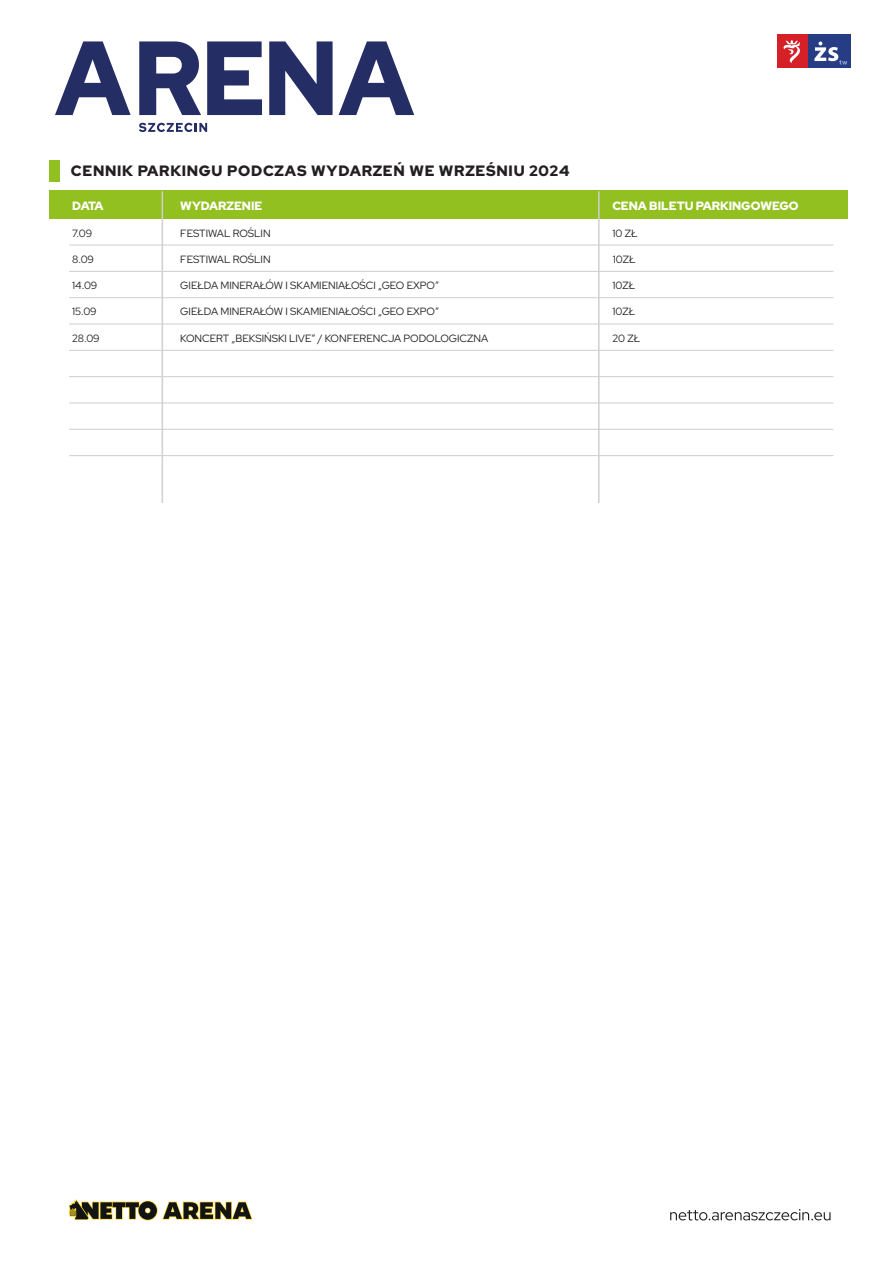
<style>
.page{position:relative;width:893px;height:1263px;background:#fff}
.page>*{position:absolute;margin:0;border:0;box-sizing:border-box;transform-origin:0 0}
.t1{font:900 15px "Red Hat Display";letter-spacing:.05em;color:#231f20}
.t2{font:900 12px "Red Hat Display";color:#fff}
.t3{font:300 10.5px "Red Hat Display";color:#231f20}
</style>
<div class="page">
<div style="left:50px;top:190px;width:798px;height:29px;background:#92c020"></div>
<hr style="left:598px;top:191px;width:2px;height:312px;background:#cfd0cf">
<hr style="left:162px;top:191px;width:1px;height:312px;background:#cfd0cf">
<hr style="left:69px;top:244px;width:764px;height:2px;background:#cfd0cf">
<hr style="left:69px;top:271px;width:764px;height:1px;background:#cfd0cf">
<hr style="left:69px;top:297px;width:764px;height:1px;background:#cfd0cf">
<hr style="left:69px;top:323px;width:764px;height:1px;background:#cfd0cf">
<hr style="left:69px;top:350px;width:764px;height:1px;background:#cfd0cf">
<hr style="left:69px;top:376px;width:764px;height:1px;background:#cfd0cf">
<hr style="left:69px;top:402px;width:764px;height:1px;background:#cfd0cf">
<hr style="left:69px;top:429px;width:764px;height:1px;background:#cfd0cf">
<hr style="left:69px;top:455px;width:764px;height:1px;background:#cfd0cf">
<div style="left:777px;top:34px;width:31px;height:34px;background:#d62027"></div>
<svg style="left:783px;top:40px;width:17px;height:23px"></svg>
<div style="left:808px;top:34px;width:42px;height:34px;background:#263d86"></div>
<svg style="left:814px;top:42px;width:33px;height:23px"></svg>
<div style="left:50px;top:161px;width:10px;height:21px;background:#92c020"></div>
<svg style="left:69px;top:1199px;width:183px;height:21px"></svg>
<svg style="left:670px;top:1209px;width:160px;height:11px"></svg>
<svg style="left:55px;top:41px;width:76px;height:74px"></svg>
<svg style="left:139px;top:41px;width:62px;height:74px"></svg>
<svg style="left:207px;top:41px;width:55px;height:74px"></svg>
<svg style="left:339px;top:41px;width:75px;height:74px"></svg>
<svg style="left:269px;top:41px;width:64px;height:74px"></svg>
<svg style="left:139px;top:123px;width:68px;height:9px"></svg>
<p class="t1" style="left:71px;top:161px;width:500px">CENNIK PARKINGU PODCZAS WYDARZEŃ WE WRZEŚNIU 2024</p>
<p class="t2" style="left:72px;top:198px;width:33px">DATA</p>
<p class="t2" style="left:180px;top:198px;width:84px">WYDARZENIE</p>
<p class="t2" style="left:612px;top:198px;width:188px">CENA BILETU PARKINGOWEGO</p>
<p class="t3" style="left:72px;top:226px;width:21px">7.09</p>
<p class="t3" style="left:180px;top:226px;width:92px">FESTIWAL ROŚLIN</p>
<p class="t3" style="left:612px;top:226px;width:27px">10 ZŁ</p>
<p class="t3" style="left:72px;top:252px;width:23px">8.09</p>
<p class="t3" style="left:180px;top:252px;width:92px">FESTIWAL ROŚLIN</p>
<p class="t3" style="left:613px;top:252px;width:24px">10ZŁ</p>
<p class="t3" style="left:72px;top:279px;width:27px">14.09</p>
<p class="t3" style="left:180px;top:279px;width:260px">GIEŁDA MINERAŁÓW I SKAMIENIAŁOŚCI „GEO EXPO”</p>
<p class="t3" style="left:612px;top:279px;width:24px">10ZŁ</p>
<p class="t3" style="left:72px;top:305px;width:26px">15.09</p>
<p class="t3" style="left:180px;top:305px;width:260px">GIEŁDA MINERAŁÓW I SKAMIENIAŁOŚCI „GEO EXPO”</p>
<p class="t3" style="left:612px;top:305px;width:24px">10ZŁ</p>
<p class="t3" style="left:72px;top:331px;width:29px">28.09</p>
<p class="t3" style="left:180px;top:331px;width:309px">KONCERT „BEKSIŃSKI LIVE” / KONFERENCJA PODOLOGICZNA</p>
<p class="t3" style="left:612px;top:331px;width:29px">20 ZŁ</p>
</div>
